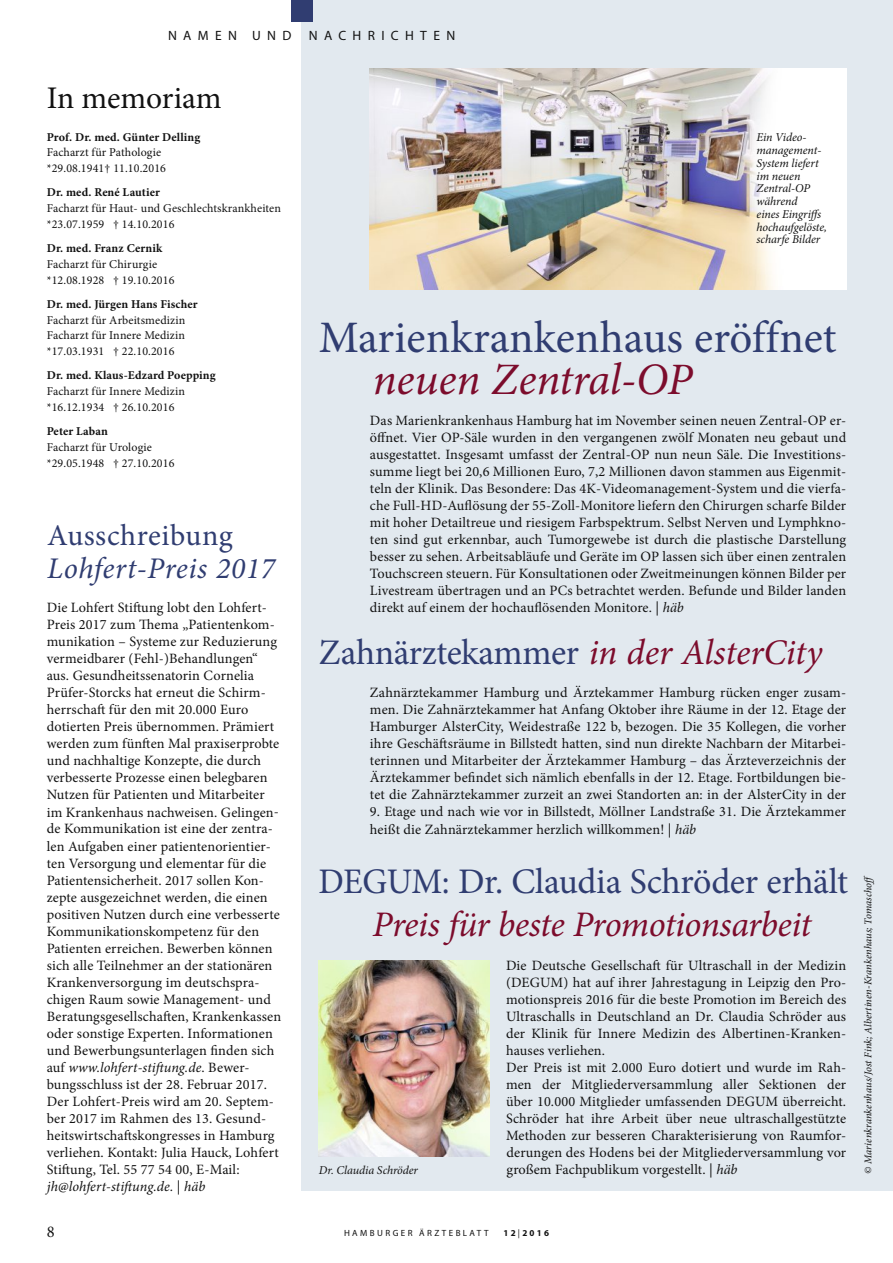
<style>
.page{position:relative;width:893px;height:1263px;background:#fff}
.page>*{position:absolute;margin:0;border:0;box-sizing:border-box;transform-origin:0 0}
.t1{font:45px "Minion Pro";color:#303d71}
.t2{font:italic 45px "Minion Pro";letter-spacing:-.005em;color:#7c0c2c}
.t3{font:36px "Minion Pro";letter-spacing:-.01em;color:#303d71;scale:.96 1}
.t4{font:36px "Minion Pro";letter-spacing:-.01em;color:#303d71}
.t5{font:italic 36px "Minion Pro";letter-spacing:-.02em;color:#7c0c2c}
.t6{font:31.5px "Minion Pro";letter-spacing:-.005em;color:#121212}
.t7{font:italic 30px "Minion Pro";letter-spacing:.02em;color:#303d71}
.t8{font:30px "Minion Pro";letter-spacing:.015em;color:#303d71}
.t9{font:16.5px "Minion Pro";color:#121212}
.t10{font:14.25px/17px "Minion Pro";letter-spacing:.01em;color:#121212}
.t11{font:13.5px "Myriad Pro Regular OV CRXVKC";letter-spacing:.47em;color:#121212}
.t12{font:12px/15.8px "Minion Pro";letter-spacing:.01em;color:#121212}
.t13{font:700 12px "Minion Pro";letter-spacing:.01em;color:#121212}
.t14{font:italic 12px/12.8px "Minion Pro";letter-spacing:-.005em;color:#121212}
.t15{font:italic 10.5px "Minion Pro";color:#121212}
.t16{font:9px "Myriad Pro Regular OV CRXVKC";letter-spacing:.27em;color:#121212}
.t17{font:9px "Myriad Pro Bold OV DRXVKC";letter-spacing:.25em;color:#121212}
.s1{font-style:italic}
.s2{font-style:italic;color:#7c0c2c}
.s3{font-family:"Myriad Pro Regular OV CRXVKC"}
</style>
<div class="page">
<div style="left:302px;top:0;width:591px;height:1191px;background:#e2e9ef"></div>
<div style="left:291px;top:0;width:22px;height:21px;background:#303d71"></div>
<img style="left:319px;top:961px;width:170px;height:196px">
<img style="left:370px;top:68px;width:467px;height:221px">
<p class="t11" style="left:168px;top:27px;width:125px">NAMEN UND</p>
<p class="t11" style="left:309px;top:27px;width:148px">NACHRICHTEN</p>
<h3 class="t6" style="left:47px;top:79px;width:176px">In memoriam</h3>
<p class="t13" style="left:47px;top:128px;width:155px">Prof. Dr. med. Günter Delling</p>
<p class="t12" style="left:47px;top:144px;width:121px">Facharzt für Pathologie *29.08.1941† 11.10.2016</p>
<p class="t13" style="left:47px;top:184px;width:115px">Dr. med. René Lautier</p>
<p class="t12" style="left:47px;top:200px;width:236px">Facharzt für Haut- und Geschlechtskrankheiten *23.07.1959 † 14.10.2016</p>
<p class="t13" style="left:47px;top:240px;width:117px">Dr. med. Franz Cernik</p>
<p class="t12" style="left:47px;top:256px;width:129px">Facharzt für Chirurgie *12.08.1928 † 19.10.2016</p>
<p class="t13" style="left:47px;top:296px;width:152px">Dr. med. Jürgen Hans Fischer</p>
<p class="t12" style="left:47px;top:312px;width:140px;text-align:justify">Facharzt für Arbeitsmedizin Facharzt für Innere Medizin *17.03.1931 † 22.10.2016</p>
<p class="t13" style="left:47px;top:367px;width:170px">Dr. med. Klaus-Edzard Poepping</p>
<p class="t12" style="left:47px;top:383px;width:140px">Facharzt für Innere Medizin *16.12.1934 † 26.10.2016</p>
<p class="t13" style="left:47px;top:423px;width:63px">Peter Laban</p>
<p class="t12" style="left:47px;top:439px;width:129px">Facharzt für Urologie *29.05.1948 † 27.10.2016</p>
<h3 class="t8" style="left:47px;top:517px;width:187px">Ausschreibung</h3>
<h3 class="t7" style="left:47px;top:559px;width:229px">Lohfert-Preis 2017</h3>
<p class="t10" style="left:47px;top:599px;width:236px">Die Lohfert Stiftung lobt den Lohfert-Preis 2017 zum Thema „Patientenkom&shy;munikation – Systeme zur Reduzierung vermeidbarer (Fehl-)Behandlungen“ aus. Gesundheitssenatorin Cornelia Prüfer-Storcks hat erneut die Schirm&shy;herrschaft für den mit 20.000 Euro dotierten Preis übernommen. Prämiert werden zum fünften Mal praxiserprobte und nachhaltige Konzepte, die durch verbesserte Prozesse einen belegbaren Nutzen für Patienten und Mitarbeiter im Krankenhaus nachweisen. Gelingen&shy;de Kommunikation ist eine der zentra&shy;len Aufgaben einer patientenorientier&shy;ten Versorgung und elementar für die Patientensicherheit. 2017 sollen Kon&shy;zepte ausgezeichnet werden, die einen positiven Nutzen durch eine verbesserte Kommunikationskompetenz für den Patienten erreichen. Bewerben können sich alle Teilnehmer an der stationären Krankenversorgung im deutschspra&shy;chigen Raum sowie Management- und Beratungsgesellschaften, Krankenkassen oder sonstige Experten. Informationen und Bewerbungsunterlagen finden sich auf <span class="s1">www.lohfert-stiftung.de</span>. Bewer&shy;bungsschluss ist der 28. Februar 2017.<br>Der Lohfert-Preis wird am 20. Septem&shy;ber 2017 im Rahmen des 13. Gesund&shy;heitswirtschaftskongresses in Hamburg verliehen. Kontakt: Julia Hauck, Lohfert Stiftung, Tel. 55 77 54 00, E-Mail: <span class="s1">jh@lohfert-stiftung.de.</span> | <span class="s1">häb</span></p>
<p class="t9" style="left:47px;top:1221px;width:9px">8</p>
<p class="t14" style="left:756px;top:133px;width:72px">Ein Video&shy;management-<br>System liefert im neuen<br>Zentral-OP während<br>eines Eingriffs hochaufgelöste, scharfe Bilder</p>
<h1 class="t1" style="left:319px;top:310px;width:519px">Marienkrankenhaus eröffnet</h1>
<h1 class="t2" style="left:373px;top:365px;width:321px">neuen Zentral-OP</h1>
<p class="t10" style="left:370px;top:412px;width:478px;text-align:justify">Das Marienkrankenhaus Hamburg hat im November seinen neuen Zentral-OP er&shy;öffnet. Vier OP-Säle wurden in den vergangenen zwölf Monaten neu gebaut und ausgestattet. Insgesamt umfasst der Zentral-OP nun neun Säle. Die Investitions&shy;summe liegt bei 20,6 Millionen Euro, 7,2 Millionen davon stammen aus Eigenmit&shy;teln der Klinik. Das Besondere: Das 4K-Videomanagement-System und die vierfa&shy;che Full-HD-Auflösung der 55-Zoll-Monitore liefern den Chirurgen scharfe Bilder mit hoher Detailtreue und riesigem Farbspektrum. Selbst Nerven und Lymphkno&shy;ten sind gut erkennbar, auch Tumorgewebe ist durch die plastische Darstellung besser zu sehen. Arbeitsabläufe und Geräte im OP lassen sich über einen zentralen Touchscreen steuern. Für Konsultationen oder Zweitmeinungen können Bilder per Livestream übertragen und an PCs betrachtet werden. Befunde und Bilder landen direkt auf einem der hochauflösenden Monitore. | <span class="s1">häb</span></p>
<h2 class="t4" style="left:319px;top:631px;width:505px">Zahnärztekammer <span class="s2">in der AlsterCity</span></h2>
<p class="t10" style="left:370px;top:684px;width:478px;text-align:justify">Zahnärztekammer Hamburg und Ärztekammer Hamburg rücken enger zusam&shy;men. Die Zahnärztekammer hat Anfang Oktober ihre Räume in der 12. Etage der Hamburger AlsterCity, Weidestraße 122 b, bezogen. Die 35 Kollegen, die vorher ihre Geschäftsräume in Billstedt hatten, sind nun direkte Nachbarn der Mitarbei&shy;terinnen und Mitarbeiter der Ärztekammer Hamburg – das Ärzteverzeichnis der Ärztekammer befindet sich nämlich ebenfalls in der 12. Etage. Fortbildungen bie&shy;tet die Zahnärztekammer zurzeit an zwei Standorten an: in der AlsterCity in der</p>
<p class="t10" style="left:370px;top:803px;width:478px">9. Etage und nach wie vor in Billstedt, Möllner Landstraße 31. Die Ärztekammer heißt die Zahnärztekammer herzlich willkommen! | <span class="s1">häb</span></p>
<h2 class="t3" style="left:319px;top:859px;width:553px">DEGUM: Dr. Claudia Schröder erhält</h2>
<h2 class="t5" style="left:373px;top:913px;width:441px">Preis für beste Promotionsarbeit</h2>
<p class="t10" style="left:506px;top:956px;width:342px">Die Deutsche Gesellschaft für Ultraschall in der Medizin (DEGUM) hat auf ihrer Jahrestagung in Leipzig den Pro&shy;motionspreis 2016 für die beste Promotion im Bereich des Ultraschalls in Deutschland an Dr. Claudia Schröder aus der Klinik für Innere Medizin des Albertinen-Kranken&shy;hauses verliehen.<br>Der Preis ist mit 2.000 Euro dotiert und wurde im Rah&shy;men der Mitgliederversammlung aller Sektionen der über 10.000 Mitglieder umfassenden DEGUM überreicht.<br>Schröder hat ihre Arbeit über neue ultraschallgestützte Methoden zur besseren Charakterisierung von Raumfor&shy;derungen des Hodens bei der Mitgliederversammlung vor</p>
<p class="t14" style="left:319px;top:1166px;width:101px">Dr. Claudia Schröder</p>
<p class="t10" style="left:506px;top:1160px;width:233px">großem Fachpublikum vorgestellt. | <span class="s1">häb</span></p>
<p class="t15" style="left:865px;top:1174px;width:301px;rotate:-90deg">© Marienkrankenhaus/Jost Fink; Albertinen-Krankenhaus; Tomaschoff</p>
<p class="t16" style="left:344px;top:1227px;width:146px">HAMBURGER ÄRZTEBLATT</p>
<p class="t17" style="left:503px;top:1227px;width:47px">12<span class="s3">|</span>2016</p>
</div>
